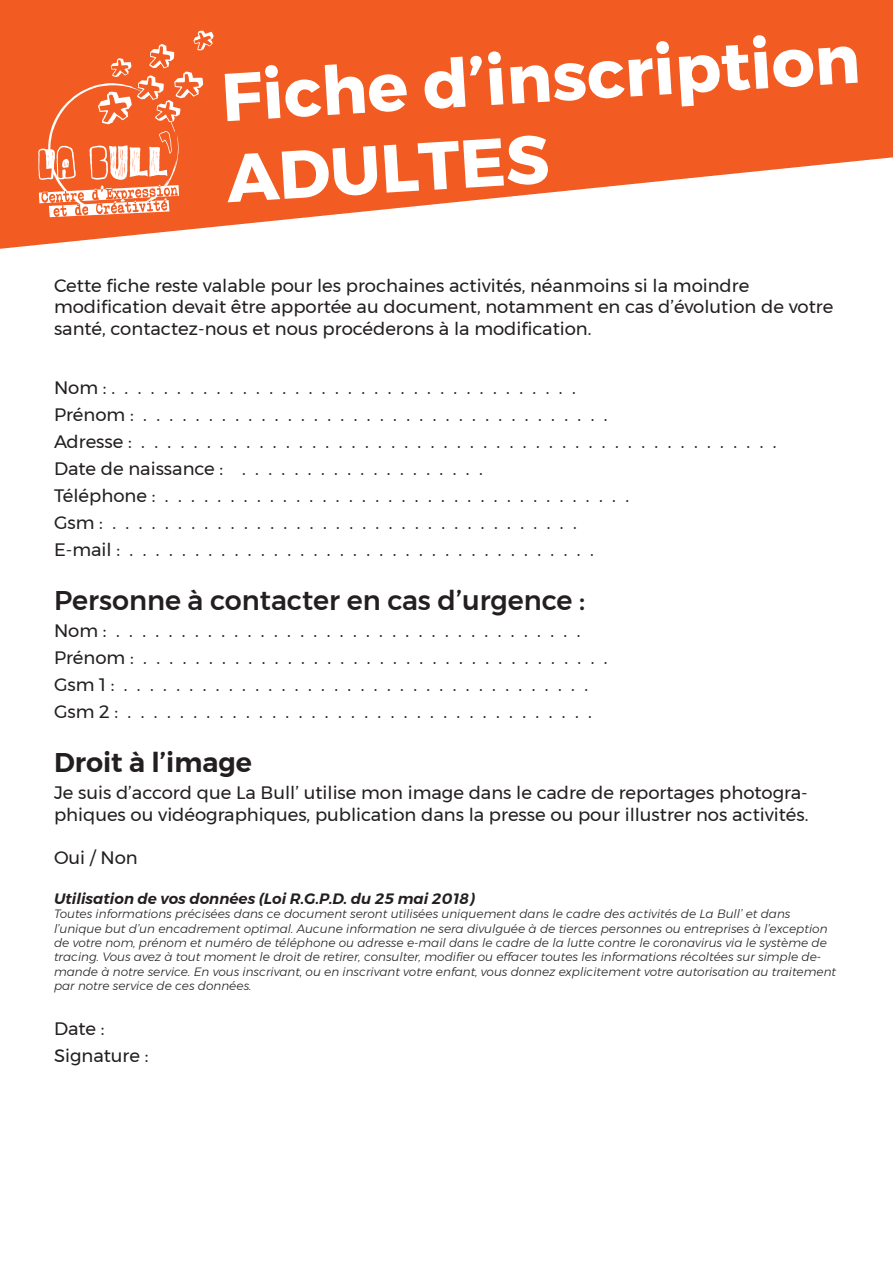
<style>
.page{position:relative;width:893px;height:1263px;background:#fff}
.page>*{position:absolute;margin:0;border:0;box-sizing:border-box;transform-origin:0 0}
.t1{font:700 67.5px/79.7px "Montserrat";color:#fff}
.t2{font:500 27px "Montserrat";color:#231f20}
.t3{font:600 27px "Montserrat";color:#231f20}
.t4{font:18px/27px "Montserrat";color:#231f20}
.t5{font:italic 600 15px "Montserrat";color:#231f20}
.t6{font:italic 300 12px/14.4px "Montserrat";color:#231f20}
</style>
<div class="page">
<svg style="left:0;top:0;width:893px;height:249px;fill:#f25b21"></svg>
<svg style="left:38px;top:31px;width:176px;height:186px;background:#f47646"></svg>
<h1 class="t1" style="left:218px;top:61px;width:642px;rotate:-4deg">Fiche d’inscription<br>ADULTES</h1>
<p class="t4" style="left:54px;top:274px;width:781px;line-height:21.6px">Cette fiche reste valable pour les prochaines activités, néanmoins si la moindre modification devait être apportée au document, notamment en cas d’évolution de votre santé, contactez-nous et nous procéderons à la modification.</p>
<p class="t4" style="left:54px;top:374px;width:724px">Nom : . . . . . . . . . . . . . . . . . . . . . . . . . . . . . . . . . . . .<br>Prénom : . . . . . . . . . . . . . . . . . . . . . . . . . . . . . . . . . . . .<br>Adresse : . . . . . . . . . . . . . . . . . . . . . . . . . . . . . . . . . . . . . . . . . . . . . . . . .<br>Date de naissance : . . . . . . . . . . . . . . . . . . .<br>Téléphone : . . . . . . . . . . . . . . . . . . . . . . . . . . . . . . . . . . . .<br>Gsm : . . . . . . . . . . . . . . . . . . . . . . . . . . . . . . . . . . . .<br>E-mail : . . . . . . . . . . . . . . . . . . . . . . . . . . . . . . . . . . . .</p>
<h2 class="t2" style="left:54px;top:580px;width:533px">Personne à contacter en cas d’urgence :</h2>
<p class="t4" style="left:54px;top:617px;width:555px">Nom : . . . . . . . . . . . . . . . . . . . . . . . . . . . . . . . . . . . .<br>Prénom : . . . . . . . . . . . . . . . . . . . . . . . . . . . . . . . . . . . .<br>Gsm 1 : . . . . . . . . . . . . . . . . . . . . . . . . . . . . . . . . . . . .<br>Gsm 2 : . . . . . . . . . . . . . . . . . . . . . . . . . . . . . . . . . . . .</p>
<h2 class="t3" style="left:54px;top:741px;width:200px">Droit à l’image</h2>
<p class="t4" style="left:54px;top:782px;width:756px;line-height:21.6px">Je suis d’accord que La Bull’ utilise mon image dans le cadre de reportages photogra&shy;phiques ou vidéographiques, publication dans la presse ou pour illustrer nos activités.</p>
<p class="t4" style="left:54px;top:844px;width:85px">Oui / Non</p>
<p class="t5" style="left:54px;top:887px;width:422px">Utilisation de vos données (Loi R.G.P.D. du 25 mai 2018)</p>
<p class="t6" style="left:54px;top:906px;width:784px">Toutes informations précisées dans ce document seront utilisées uniquement dans le cadre des activités de La Bull’ et dans l’unique but d’un encadrement optimal. Aucune information ne sera divulguée à de tierces personnes ou entreprises à l’exception de votre nom, prénom et numéro de téléphone ou adresse e-mail dans le cadre de la lutte contre le coronavirus via le système de tracing. Vous avez à tout moment le droit de retirer, consulter, modifier ou effacer toutes les informations récoltées sur simple de&shy;mande à notre service. En vous inscrivant, ou en inscrivant votre enfant, vous donnez explicitement votre autorisation au traitement par notre service de ces données.</p>
<p class="t4" style="left:54px;top:1015px;width:96px">Date :<br>Signature :</p>
</div>
